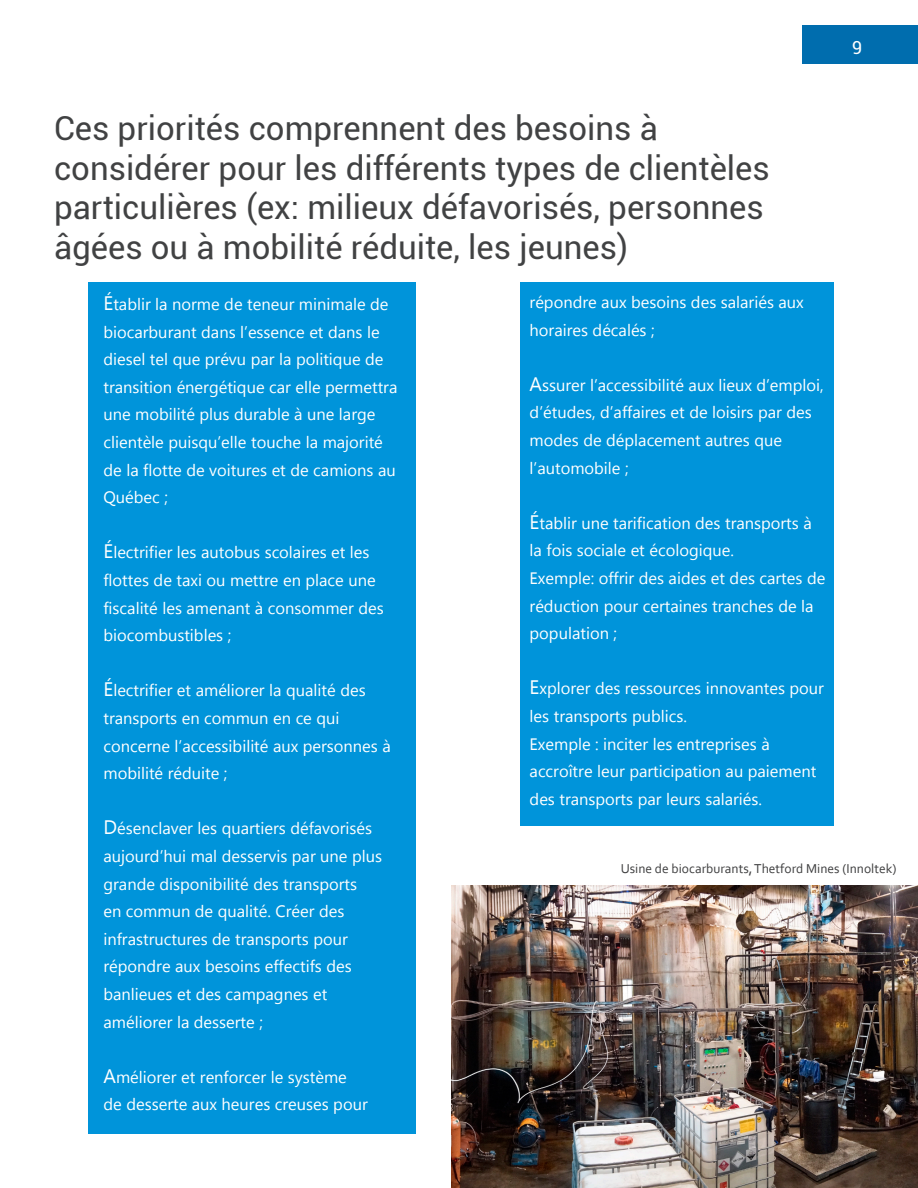
<style>
.page{position:relative;width:918px;height:1188px;background:#fff}
.page>*{position:absolute;margin:0;border:0;box-sizing:border-box;transform-origin:0 0}
.t1{font:33px/39.6px "Roboto";color:#414243}
.t2{font:18px "Roboto";color:#fff}
.t3{font:16.5px/27.6px "Myanmar Text";color:#fff}
.t4{font:13.5px "Corbel";color:#3e3e3f}
.s1{font-size:19.5px}
</style>
<div class="page">
<div style="left:802px;top:26px;width:116px;height:38px;background:#006dae"></div>
<div style="left:520px;top:283px;width:314px;height:543px;background:#0094da"></div>
<div style="left:88px;top:283px;width:328px;height:851px;background:#0094da"></div>
<img style="left:452px;top:886px;width:466px;height:302px">
<p class="t2" style="left:852px;top:35px;width:12px">9</p>
<p class="t1" style="left:54px;top:107px;width:717px">Ces priorités comprennent des besoins à considérer pour les différents types de clientèles particulières (ex: milieux défavorisés, personnes âgées ou à mobilité réduite, les jeunes)</p>
<p class="t3" style="left:104px;top:291px;width:295px"><span class="s1">É</span>tablir la norme de teneur minimale de biocarburant dans l’essence et dans le diesel tel que prévu par la politique de transition énergétique car elle permettra une mobilité plus durable à une large clientèle puisqu’elle touche la majorité de la flotte de voitures et de camions au Québec ;</p>
<p class="t3" style="left:104px;top:539px;width:282px"><span class="s1">É</span>lectrifier les autobus scolaires et les flottes de taxi ou mettre en place une fiscalité les amenant à consommer des biocombustibles ;</p>
<p class="t3" style="left:104px;top:677px;width:289px"><span class="s1">É</span>lectrifier et améliorer la qualité des transports en commun en ce qui concerne l’accessibilité aux personnes à mobilité réduite ;</p>
<p class="t3" style="left:104px;top:815px;width:280px"><span class="s1">D</span>ésenclaver les quartiers défavorisés aujourd’hui mal desservis par une plus grande disponibilité des transports<br>en commun de qualité. Créer des infrastructures de transports pour répondre aux besoins effectifs des banlieues et des campagnes et améliorer la desserte ;</p>
<p class="t3" style="left:104px;top:1063px;width:266px"><span class="s1">A</span>méliorer et renforcer le système de desserte aux heures creuses pour</p>
<p class="t3" style="left:530px;top:289px;width:276px">répondre aux besoins des salariés aux horaires décalés ;</p>
<p class="t3" style="left:530px;top:371px;width:296px"><span class="s1">A</span>ssurer l’accessibilité aux lieux d’emploi, d’études, d’affaires et de loisirs par des modes de déplacement autres que l’automobile ;</p>
<p class="t3" style="left:530px;top:509px;width:284px"><span class="s1">É</span>tablir une tarification des transports à la fois sociale et écologique.</p>
<p class="t3" style="left:530px;top:565px;width:297px">Exemple: offrir des aides et des cartes de réduction pour certaines tranches de la population ;</p>
<p class="t3" style="left:530px;top:675px;width:296px"><span class="s1">E</span>xplorer des ressources innovantes pour les transports publics.</p>
<p class="t3" style="left:530px;top:730px;width:288px">Exemple : inciter les entreprises à accroître leur participation au paiement des transports par leurs salariés.</p>
<p class="t4" style="left:621px;top:860px;width:277px">Usine de biocarburants, Thetford Mines (Innoltek)</p>
</div>
